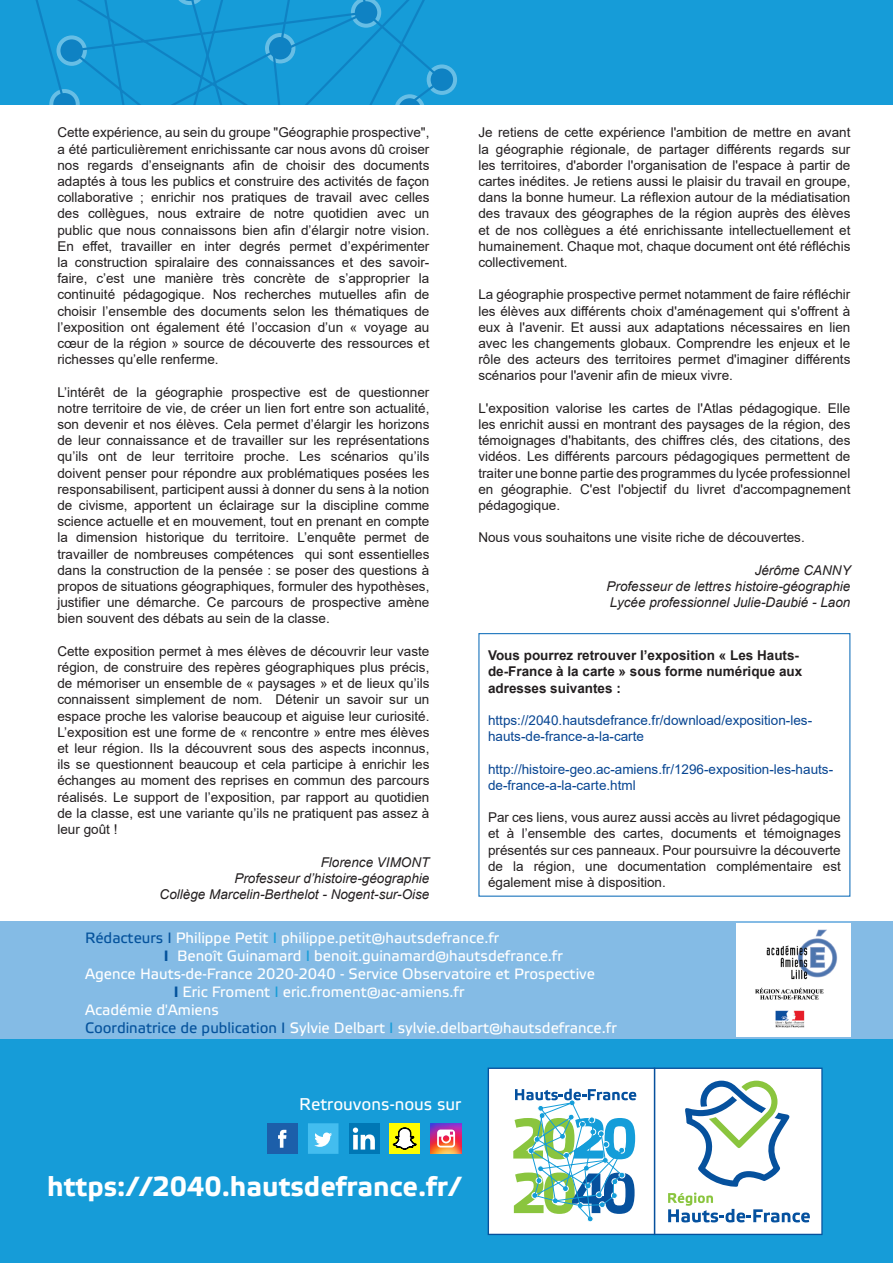
<style>
.page{position:relative;width:893px;height:1263px;background:#fff}
.page>*{position:absolute;margin:0;border:0;box-sizing:border-box;transform-origin:0 0}
.t1{font:700 27.6px "Etelka Text";color:#fff}
.t2{font:16.95px "Etelka Text";color:#fff}
.t3{font:15px "Etelka Text";color:#fff}
.t4{font:13.5px/16.2px "Arial";color:#231f20;text-align:justify}
.t5{font:italic 13.5px "Arial";color:#231f20}
.t6{font:13.5px/16.2px "Arial";color:#074592}
.t7{font:700 13.5px/16.2px "Arial";color:#231f20}
.s1{color:#04529c}
.s2{color:#169cd8}
.s3{font-weight:700;color:#04529c}
</style>
<div class="page">
<div style="left:0;top:0;width:893px;height:104px;background:#169cd8"></div>
<svg style="left:429px;top:66px;width:26px;height:27px"></svg>
<div style="left:427px;top:64px;width:30px;height:31px;border:4px solid #fff;border-radius:50%"></div>
<svg style="left:36px;top:0;width:413px;height:104px"></svg>
<div style="left:0;top:921px;width:893px;height:118px;background:#84bbe5"></div>
<div style="left:0;top:1039px;width:893px;height:224px;background:#169cd8"></div>
<div style="left:267px;top:1123px;width:31px;height:31px;background:#1c5faa"></div>
<svg style="left:278px;top:1130px;width:8px;height:18px"></svg>
<img style="left:431px;top:1123px;width:30px;height:31px">
<svg style="left:437px;top:1129px;width:18px;height:18px"></svg>
<div style="left:308px;top:1123px;width:30px;height:31px;background:#43bdef"></div>
<svg style="left:314px;top:1132px;width:18px;height:15px"></svg>
<div style="left:349px;top:1123px;width:30px;height:31px;background:#0077b5"></div>
<div style="left:390px;top:1123px;width:30px;height:31px;background:#fffc00"></div>
<svg style="left:353px;top:1127px;width:22px;height:22px"></svg>
<svg style="left:393px;top:1127px;width:24px;height:23px"></svg>
<svg style="left:488px;top:1067px;width:335px;height:168px;background:#cfe2e6"></svg>
<img style="left:737px;top:923px;width:113px;height:113px">
<p class="t4" style="left:57px;top:124px;width:374px">Cette expérience, au sein du groupe "Géographie prospective", a été particulièrement enrichissante car nous avons dû croiser nos regards d’enseignants afin de choisir des documents adaptés à tous les publics et construire des activités de façon collaborative ; enrichir nos pratiques de travail avec celles des collègues, nous extraire de notre quotidien avec un public que nous connaissons bien afin d’élargir notre vision.<br>En effet, travailler en inter degrés permet d’expérimenter la construction spiralaire des connaissances et des savoir&shy;faire, c’est une manière très concrète de s’approprier la continuité pédagogique. Nos recherches mutuelles afin de choisir l’ensemble des documents selon les thématiques de l’exposition ont également été l’occasion d’un « voyage au cœur de la région » source de découverte des ressources et richesses qu’elle renferme.</p>
<p class="t4" style="left:57px;top:384px;width:374px">L’intérêt de la géographie prospective est de questionner notre territoire de vie, de créer un lien fort entre son actualité, son devenir et nos élèves. Cela permet d’élargir les horizons de leur connaissance et de travailler sur les représentations qu’ils ont de leur territoire proche. Les scénarios qu’ils doivent penser pour répondre aux problématiques posées les responsabilisent, participent aussi à donner du sens à la notion de civisme, apportent un éclairage sur la discipline comme science actuelle et en mouvement, tout en prenant en compte la dimension historique du territoire. L’enquête permet de travailler de nombreuses compétences qui sont essentielles dans la construction de la pensée : se poser des questions à propos de situations géographiques, formuler des hypothèses, justifier une démarche. Ce parcours de prospective amène bien souvent des débats au sein de la classe.</p>
<p class="t4" style="left:57px;top:643px;width:374px">Cette exposition permet à mes élèves de découvrir leur vaste région, de construire des repères géographiques plus précis, de mémoriser un ensemble de « paysages » et de lieux qu’ils connaissent simplement de nom. Détenir un savoir sur un espace proche les valorise beaucoup et aiguise leur curiosité.<br>L’exposition est une forme de « rencontre » entre mes élèves et leur région. Ils la découvrent sous des aspects inconnus, ils se questionnent beaucoup et cela participe à enrichir les échanges au moment des reprises en commun des parcours réalisés. Le support de l’exposition, par rapport au quotidien de la classe, est une variante qu’ils ne pratiquent pas assez à leur goût !</p>
<p class="t5" style="left:321px;top:853px;width:110px">Florence VIMONT</p>
<p class="t5" style="left:234px;top:869px;width:197px">Professeur d’histoire-géographie</p>
<p class="t5" style="left:160px;top:885px;width:271px">Collège Marcelin-Berthelot - Nogent-sur-Oise</p>
<p class="t4" style="left:478px;top:124px;width:374px">Je retiens de cette expérience l'ambition de mettre en avant la géographie régionale, de partager différents regards sur les territoires, d'aborder l'organisation de l'espace à partir de cartes inédites. Je retiens aussi le plaisir du travail en groupe, dans la bonne humeur. La réflexion autour de la médiatisation des travaux des géographes de la région auprès des élèves et de nos collègues a été enrichissante intellectuellement et humainement. Chaque mot, chaque document ont été réfléchis collectivement.</p>
<p class="t4" style="left:478px;top:286px;width:374px">La géographie prospective permet notamment de faire réfléchir les élèves aux différents choix d'aménagement qui s'offrent à eux à l'avenir. Et aussi aux adaptations nécessaires en lien avec les changements globaux. Comprendre les enjeux et le rôle des acteurs des territoires permet d'imaginer différents scénarios pour l'avenir afin de mieux vivre.</p>
<p class="t4" style="left:478px;top:400px;width:374px">L'exposition valorise les cartes de l'Atlas pédagogique. Elle les enrichit aussi en montrant des paysages de la région, des témoignages d'habitants, des chiffres clés, des citations, des vidéos. Les différents parcours pédagogiques permettent de traiter une bonne partie des programmes du lycée professionnel en géographie. C'est l'objectif du livret d'accompagnement pédagogique.</p>
<p class="t4" style="left:478px;top:529px;width:328px">Nous vous souhaitons une visite riche de découvertes.</p>
<p class="t5" style="left:755px;top:561px;width:98px">Jérôme CANNY</p>
<p class="t5" style="left:607px;top:578px;width:245px">Professeur de lettres histoire-géographie</p>
<p class="t5" style="left:610px;top:594px;width:242px">Lycée professionnel Julie-Daubié - Laon</p>
<p class="t7" style="left:488px;top:647px;width:316px">Vous pourrez retrouver l’exposition « Les Hauts&shy;de-France à la carte » sous forme numérique aux adresses suivantes :</p>
<p class="t6" style="left:488px;top:712px;width:326px">https://2040.hautsdefrance.fr/download/exposition-les&shy;hauts-de-france-a-la-carte</p>
<p class="t6" style="left:488px;top:761px;width:347px">http://histoire-geo.ac-amiens.fr/1296-exposition-les-hauts&shy;de-france-a-la-carte.html</p>
<p class="t4" style="left:488px;top:809px;width:354px">Par ces liens, vous aurez aussi accès au livret pédagogique et à l’ensemble des cartes, documents et témoignages présentés sur ces panneaux. Pour poursuivre la découverte de la région, une documentation complémentaire est également mise à disposition.</p>
<p class="t3" style="left:85px;top:928px;width:416px"><span class="s1">Rédacteurs I</span> Philippe Petit <span class="s2">I</span> philippe.petit@hautsdefrance.fr</p>
<p class="t3" style="left:164px;top:946px;width:400px"><span class="s3">I</span> Benoît Guinamard <span class="s2">I</span> benoit.guinamard@hautsdefrance.fr</p>
<p class="t3" style="left:85px;top:964px;width:512px">Agence Hauts-de-France 2020-2040 - Service Observatoire et Prospective</p>
<p class="t3" style="left:174px;top:982px;width:292px"><span class="s3">I</span> Eric Froment <span class="s2">I</span> eric.froment@ac-amiens.fr</p>
<p class="t3" style="left:85px;top:1000px;width:135px">Académie d'Amiens</p>
<p class="t3" style="left:85px;top:1018px;width:533px"><span class="s1">Coordinatrice de publication I</span> Sylvie Delbart <span class="s2">I</span> sylvie.delbart@hautsdefrance.fr</p>
<p class="t2" style="left:299px;top:1094px;width:164px">Retrouvons-nous sur</p>
<p class="t1" style="left:47px;top:1169px;width:416px">https://2040.hautsdefrance.fr/</p>
</div>
